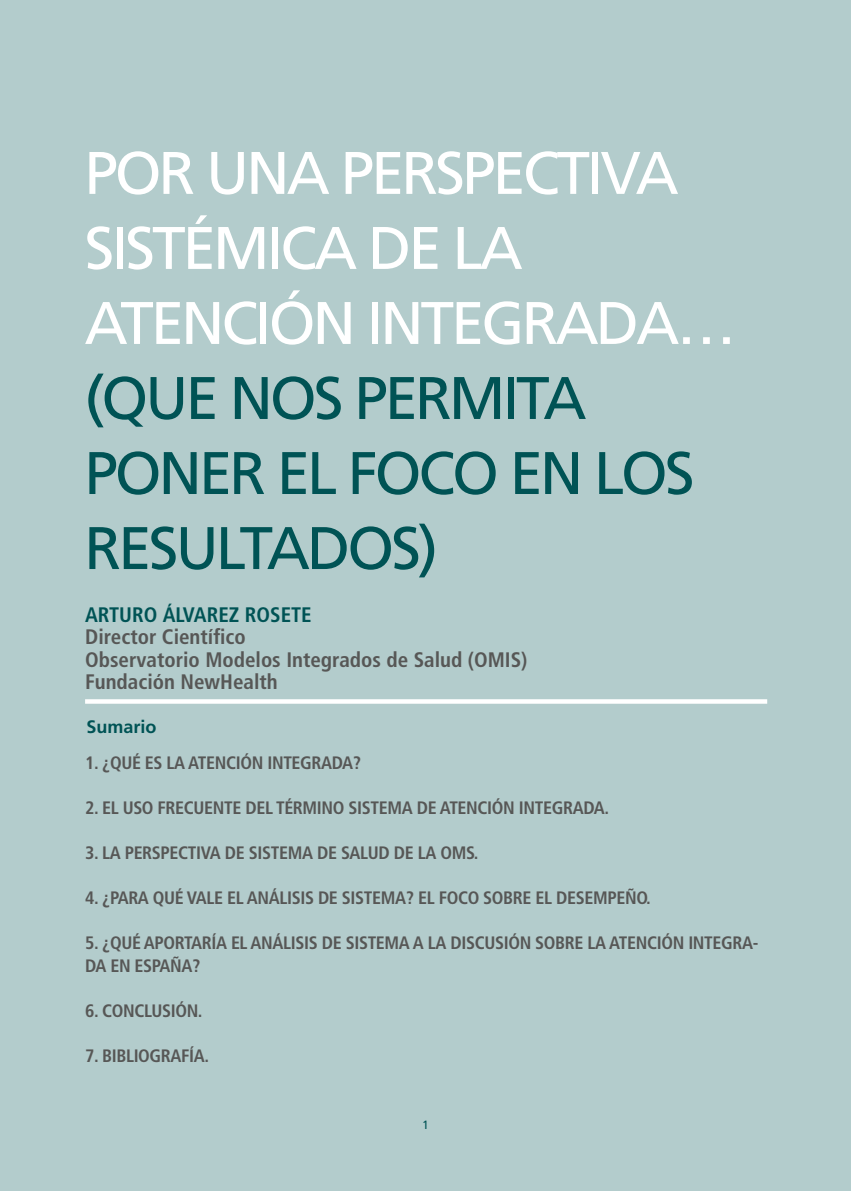
<style>
.page{position:relative;width:851px;height:1191px;background:#fff}
.page>*{position:absolute;margin:0;border:0;box-sizing:border-box;transform-origin:0 0}
.t1{font:60px/75px "Frutiger";letter-spacing:-.05em;color:#fff}
.t2{font:60px/75px "Frutiger";letter-spacing:-.05em;color:#005355}
.t3{font:700 condensed 21px/22.5px "Frutiger";color:#575756}
.t4{font:700 condensed 21px "Frutiger";color:#005355}
.t5{font:700 condensed 18px "Frutiger";letter-spacing:-.02em;color:#575756}
.t6{font:700 18px "Frutiger";color:#005355}
.t7{font:12px "Frutiger";color:#005355}
</style>
<div class="page">
<div style="left:0;top:0;width:850px;height:1191px;background:#b3cccc"></div>
<svg style="left:85px;top:699px;width:682px;height:4px;background:#fafbfb"></svg>
<h1 class="t1" style="left:84px;top:136px;width:653px">POR UNA PERSPECTIVA<br>SISTÉMICA DE LA<br>ATENCIÓN INTEGRADA…</h1>
<h1 class="t2" style="left:84px;top:361px;width:611px">(QUE NOS PERMITA<br>PONER EL FOCO EN LOS<br>RESULTADOS)</h1>
<p class="t4" style="left:85px;top:602px;width:206px">ARTURO ÁLVAREZ ROSETE</p>
<p class="t3" style="left:85px;top:626px;width:444px">DIRECTOR CIENTÍFICO<br>OBSERVATORIO MODELOS INTEGRADOS DE SALUD (OMIS)<br>FUNDACIÓN NEWHEALTH</p>
<p class="t6" style="left:86px;top:716px;width:72px">Sumario</p>
<p class="t5" style="left:85px;top:752px;width:277px">1. ¿QUÉ ES LA ATENCIÓN INTEGRADA?</p>
<p class="t5" style="left:85px;top:797px;width:525px">2. EL USO FRECUENTE DEL TÉRMINO SISTEMA DE ATENCIÓN INTEGRADA.</p>
<p class="t5" style="left:85px;top:842px;width:395px">3. LA PERSPECTIVA DE SISTEMA DE SALUD DE LA OMS.</p>
<p class="t5" style="left:85px;top:887px;width:210px">4. ¿PARA QUÉ VALE EL ANÁLISIS</p>
<p class="t5" style="left:318px;top:887px;width:334px">DE SISTEMA? EL FOCO SOBRE EL DESEMPEÑO.</p>
<p class="t5" style="left:85px;top:932px;width:213px">5. ¿QUÉ APORTARÍA EL ANÁLISIS</p>
<p class="t5" style="left:322px;top:932px;width:138px">DE SISTEMA A LA DISC</p>
<p class="t5" style="left:484px;top:932px;width:275px">USIÓN SOBRE LA ATENCIÓN INTEGRA-</p>
<p class="t5" style="left:85px;top:954px;width:117px">DA EN ES PAÑA?</p>
<p class="t5" style="left:85px;top:999px;width:119px">6. CONCLUSIÓN.</p>
<p class="t5" style="left:85px;top:1044px;width:126px">7. BIBLIOGRAFÍA.</p>
<p class="t7" style="left:422px;top:1117px;width:8px">1</p>
</div>
